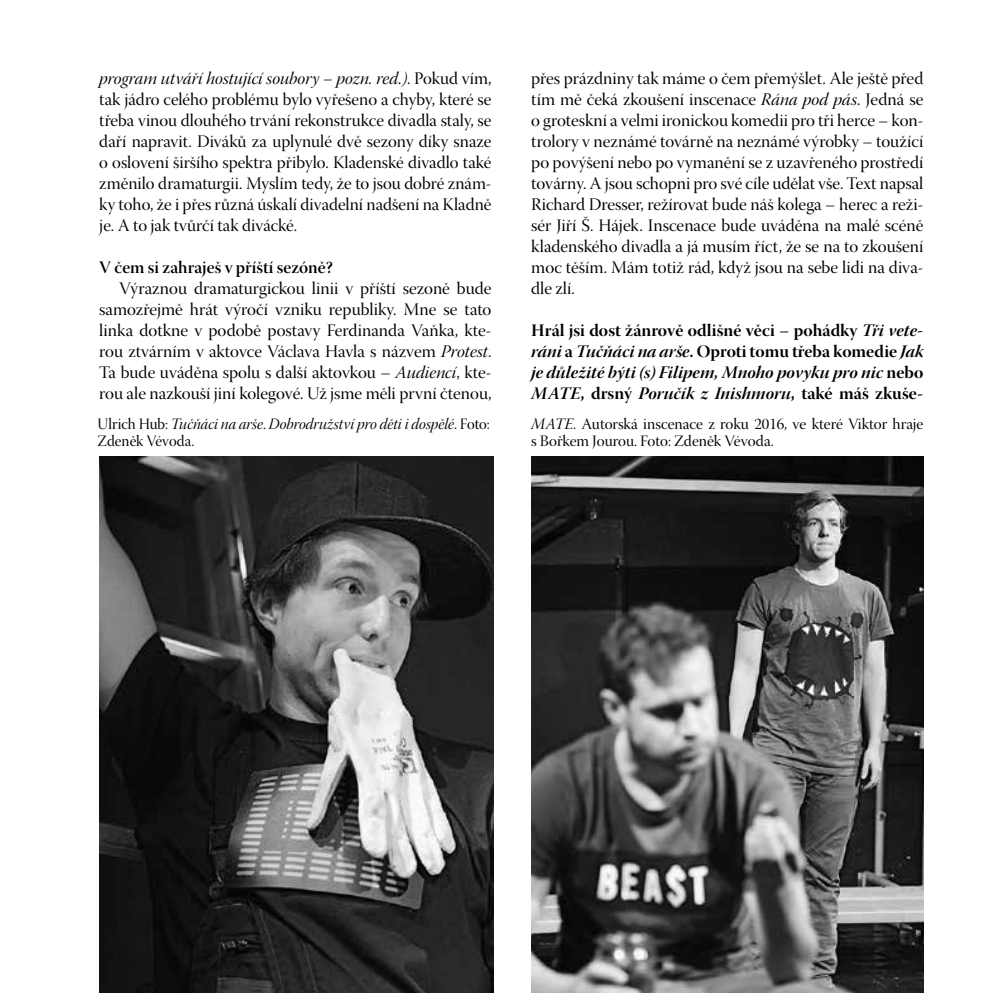
<style>
.page{position:relative;width:993px;height:993px;background:#fff}
.page>*{position:absolute;margin:0;border:0;box-sizing:border-box;transform-origin:0 0}
.Bez{font:17.5px/21px "Warnock Pro Disp";color:#000;text-align:justify}
.Otázka{font:17.5px/21px "Warnock Pro Bold It Disp";color:#000;text-align:justify}
.Otázka-2{font:17.5px "Warnock Pro Semibold Disp";color:#000}
.Popiska_foto{font:15.75px/17.5px "Warnock Pro Disp";color:#000}
.Popiska_foto-2{font:15.75px/17.5px "Warnock Pro It Disp";color:#000}
.s1{font-family:"Warnock Pro It Disp"}
.s2{font-family:"Warnock Pro Bold Disp"}
.s3{font-family:"Warnock Pro Disp"}
</style>
<div class="page">
<img style="left:99px;top:456px;width:394px;height:536px">
<img style="left:531px;top:456px;width:392px;height:536px">
<p class="Bez" style="left:99px;top:70px;width:393px"><span class="s1">program utváří hostující soubory – pozn. red.)</span>. Pokud vím, tak jádro celého problému bylo vyřešeno a chyby, které se třeba vinou dlouhého trvání rekonstrukce divadla staly, se daří napravit. Diváků za uplynulé dvě sezony díky snaze o oslovení širšího spektra přibylo. Kladenské divadlo také změnilo dramaturgii. Myslím tedy, že to jsou dobré znám&shy;ky toho, že i přes různá úskalí divadelní nadšení na Kladně je. A to jak tvůrčí tak divácké.</p>
<p class="Otázka-2" style="left:99px;top:257px;width:235px">V čem si zahraješ v příští sezóně?</p>
<p class="Bez" style="left:99px;top:280px;width:393px;text-indent:20px">Výraznou dramaturgickou linii v příští sezoně bude samozřejmě hrát výročí vzniku republiky. Mne se tato linka dotkne v podobě postavy Ferdinanda Vaňka, kte&shy;rou ztvárním v aktovce Václava Havla s názvem <span class="s1">Protest</span>.<br>Ta bude uváděna spolu s další aktovkou – <span class="s1">Audiencí</span>, kte&shy;rou ale nazkouší jiní kolegové. Už jsme měli první čtenou,</p>
<p class="Bez" style="left:531px;top:70px;width:393px">přes prázdniny tak máme o čem přemýšlet. Ale ještě před tím mě čeká zkoušení inscenace <span class="s1">Rána pod pás</span>. Jedná se o groteskní a velmi ironickou komedii pro tři herce – kon&shy;trolory v neznámé továrně na neznámé výrobky – toužící po povýšení nebo po vymanění se z uzavřeného prostředí továrny. A jsou schopni pro své cíle udělat vše. Text napsal Richard Dresser, režírovat bude náš kolega – herec a reži&shy;sér Jiří Š. Hájek. Inscenace bude uváděna na malé scéně kladenského divadla a já musím říct, že se na to zkoušení moc těším. Mám totiž rád, když jsou na sebe lidi na diva&shy;dle zlí.</p>
<p class="Otázka" style="left:531px;top:319px;width:393px"><span class="s2">Hrál jsi dost žánrově odlišné věci – pohádky</span> Tři vete&shy;ráni <span class="s2">a</span> Tučňáci na arše<span class="s2">. Oproti tomu třeba komedie</span> Jak je důležité býti (s) Filipem, Mnoho povyku pro nic <span class="s2">nebo </span>MATE<span class="s2">, drsný</span> Poručík z Inishmoru<span class="s2">, také máš zkuše-</span></p>
<p class="Popiska_foto-2" style="left:98px;top:416px;width:393px"><span class="s3">Ulrich Hub:</span> Tučňáci na arše<span class="s3">.</span> Dobrodružství pro děti i dospělé<span class="s3">. Foto:<br>Zdeněk Vévoda.</span></p>
<p class="Popiska_foto" style="left:531px;top:416px;width:393px"><span class="s1">MATE</span>. Autorská inscenace z roku 2016, ve které Viktor hraje s Bořkem Jourou. Foto: Zdeněk Vévoda.</p>
</div>
